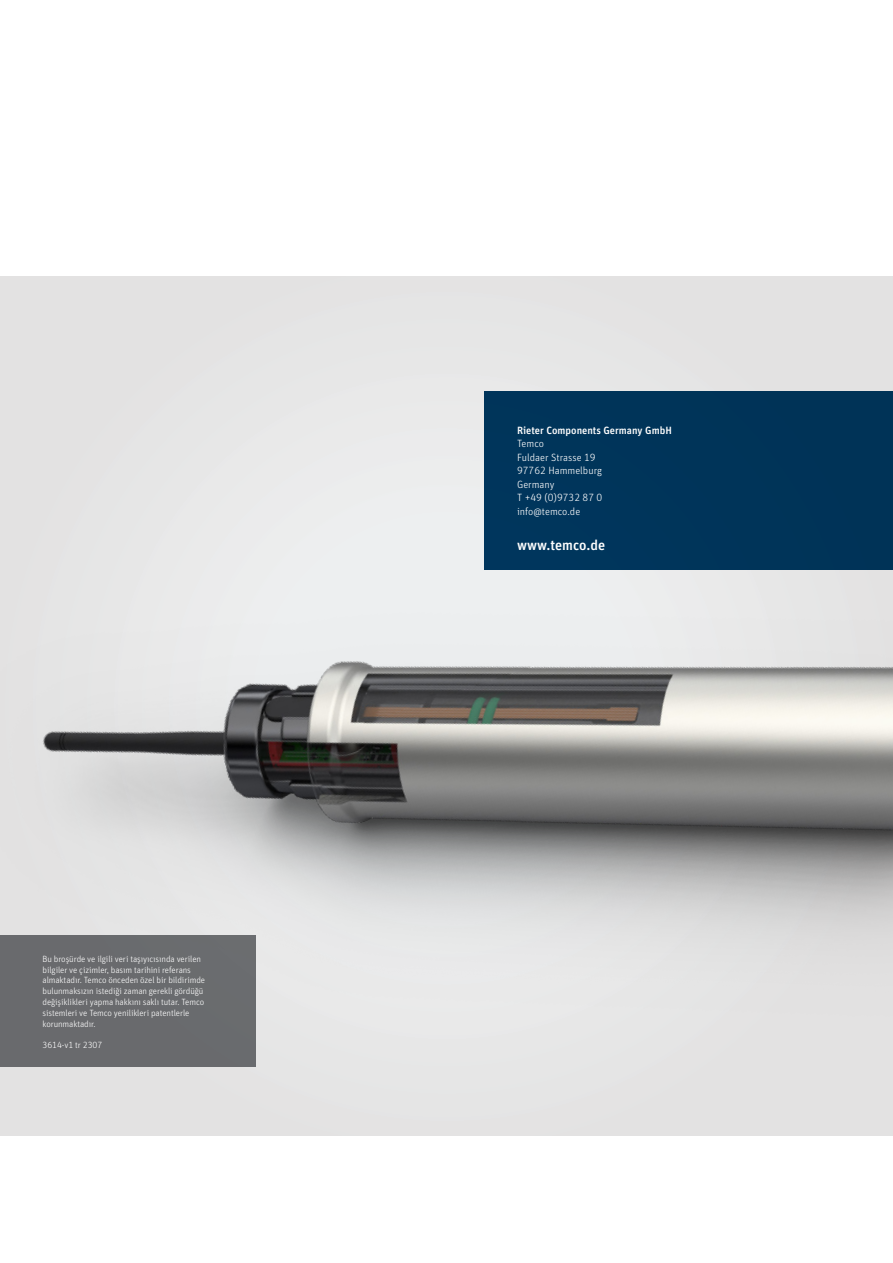
<style>
.page{position:relative;width:893px;height:1263px;background:#fff}
.page>*{position:absolute;margin:0;border:0;box-sizing:border-box;transform-origin:0 0}
.t1{font:500 14.25px "Unit Pro";color:#fff}
.t2{font:300 10.5px/13.5px "Unit Pro";color:#fff}
.t3{font:500 10.5px "Unit Pro";color:#fff}
.t4{font:300 9px/10.8px "Unit Pro";letter-spacing:-.01em;color:#fff}
</style>
<div class="page">
<img style="left:0;top:276px;width:893px;height:859px">
<div style="left:0;top:935px;width:255px;height:132px;background:#696a6d"></div>
<div style="left:485px;top:391px;width:408px;height:179px;background:#003459"></div>
<p class="t4" style="left:43px;top:953px;width:164px">Bu broşürde ve ilgili veri taşıyıcısında verilen bilgiler ve çizimler, basım tarihini referans almaktadır. Temco önceden özel bir bildirimde bulunmaksızın istediği zaman gerekli gördüğü değişiklikleri yapma hakkını saklı tutar. Temco sistemleri ve Temco yenilikleri patentlerle korunmaktadır.</p>
<p class="t4" style="left:43px;top:1039px;width:61px">3614-v1 tr 2307</p>
<p class="t3" style="left:517px;top:422px;width:156px">Rieter Components Germany GmbH</p>
<p class="t2" style="left:517px;top:436px;width:87px">Temco<br>Fuldaer Strasse 19<br>97762 Hammelburg<br>Germany<br>T +49 (0)9732 87 0 info@temco.de</p>
<h1 class="t1" style="left:517px;top:534px;width:90px">www.temco.de</h1>
</div>
